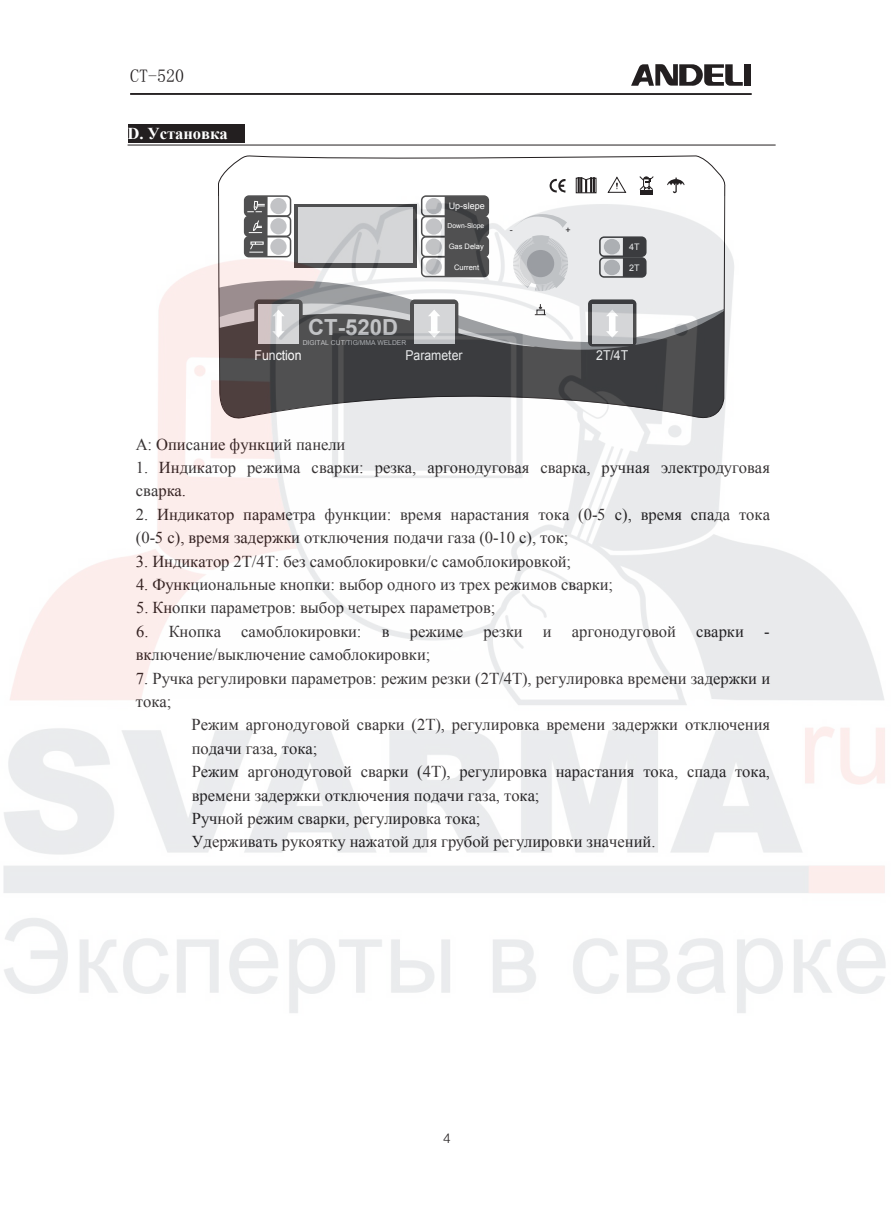
<style>
.page{position:relative;width:893px;height:1212px;background:#fff}
.page>*{position:absolute;margin:0;border:0;box-sizing:border-box;transform-origin:0 0}
.t1{font:700 22.2px "Arial";color:#bcbdc0}
.t2{font:18px "N Sim Sun";color:#231f20}
.t3{font:16.65px/23.4px "Times New Roman";color:#231f20}
.t4{font:700 16.65px "Times New Roman";color:#fff}
.t5{font:13.65px "Arial";color:#fff;scale:.9 1}
.t6{font:13.5px "FZZDXJW GB1 0";color:#231f20}
.t7{font:9px "Arial";color:#fff}
.t8{font:9px "Arial";color:#231f20}
.t9{font:7.5px "Arial";color:#fff}
.t10{font:6.75px "Arial";color:#bcbdc0}
.t11{font:6.75px "Arial";color:#fff}
</style>
<div class="page">
<svg style="left:218px;top:155px;width:507px;height:41px"></svg>
<svg style="left:576px;top:177px;width:20px;height:16px"></svg>
<svg style="left:608px;top:176px;width:18px;height:17px"></svg>
<svg style="left:667px;top:176px;width:17px;height:18px"></svg>
<hr style="left:640px;top:190px;width:13px;height:4px;background:#231f20">
<svg style="left:639px;top:176px;width:15px;height:14px"></svg>
<div style="left:244px;top:195px;width:47px;height:22px;border:2px solid #3e3e3f;border-radius:4px"></div>
<div style="left:421px;top:195px;width:68px;height:22px;border:2px solid #3e3e3f;border-radius:4px"></div>
<div style="left:128px;top:124px;width:16px;height:19px;background:#231f20"></div>
<hr style="left:144px;top:124px;width:4px;height:19px;background:#231f20">
<div style="left:148px;top:124px;width:80px;height:19px;background:#231f20"></div>
<div style="left:228px;top:124px;width:8px;height:19px;background:#231f20"></div>
<div style="left:236px;top:124px;width:8px;height:19px;background:#231f20"></div>
<hr style="left:130px;top:93px;width:622px;height:2px;background:#231f20">
<div style="left:744px;top:64px;width:7px;height:22px;background:#231f20"></div>
<svg style="left:631px;top:64px;width:112px;height:22px"></svg>
<hr style="left:128px;top:145px;width:648px;height:1px;background:#231f20">
<svg style="left:549px;top:179px;width:16px;height:14px"></svg>
<img style="left:3px;top:196px;width:883px;height:817px">
<p class="t2" style="left:130px;top:66px;width:55px">CT-520</p>
<p class="t4" style="left:128px;top:122px;width:102px">D. Установка</p>
<h1 class="t1" style="left:308px;top:312px;width:91px">CT-520D</h1>
<p class="t10" style="left:303px;top:338px;width:105px">DIGITAL CUT/TIG/MMA WELDER</p>
<p class="t7" style="left:449px;top:200px;width:38px">Up-slepe</p>
<p class="t9" style="left:449px;top:241px;width:37px">Gas Delay</p>
<p class="t9" style="left:454px;top:262px;width:27px">Current</p>
<p class="t11" style="left:447px;top:222px;width:38px">Down-Slope</p>
<p class="t8" style="left:510px;top:224px;width:4px">-</p>
<p class="t8" style="left:566px;top:224px;width:7px">+</p>
<p class="t7" style="left:629px;top:241px;width:12px">4T</p>
<p class="t7" style="left:629px;top:261px;width:12px">2T</p>
<p class="t5" style="left:255px;top:346px;width:54px">Function</p>
<p class="t5" style="left:405px;top:346px;width:65px">Parameter</p>
<p class="t5" style="left:596px;top:346px;width:37px">2T/4T</p>
<p class="t3" style="left:136px;top:432px;width:211px">A: Описание функций панели</p>
<p class="t3" style="left:136px;top:455px;width:636px">1. Индикатор режима сварки: резка, аргонодуговая сварка, ручная электродуговая сварка.</p>
<p class="t3" style="left:136px;top:502px;width:636px">2. Индикатор параметра функции: время нарастания тока (0-5 с), время спада тока (0-5 с), время задержки отключения подачи газа (0-10 с), ток;</p>
<p class="t3" style="left:136px;top:549px;width:437px">3. Индикатор 2Т/4Т: без самоблокировки/с самоблокировкой;</p>
<p class="t3" style="left:136px;top:572px;width:479px">4. Функциональные кнопки: выбор одного из трех режимов сварки;</p>
<p class="t3" style="left:136px;top:596px;width:361px">5. Кнопки параметров: выбор четырех параметров;</p>
<p class="t3" style="left:136px;top:619px;width:635px">6. Кнопка самоблокировки: в режиме резки и аргонодуговой сварки - включение/выключение самоблокировки;</p>
<p class="t3" style="left:136px;top:666px;width:636px">7. Ручка регулировки параметров: режим резки (2T/4T), регулировка времени задержки и тока;</p>
<p class="t3" style="left:192px;top:713px;width:580px">Режим аргонодуговой сварки (2T), регулировка времени задержки отключения подачи газа, тока;<br>Режим аргонодуговой сварки (4T), регулировка нарастания тока, спада тока, времени задержки отключения подачи газа, тока;<br>Ручной режим сварки, регулировка тока;<br>Удерживать рукоятку нажатой для грубой регулировки значений.</p>
<p class="t6" style="left:443px;top:1130px;width:9px">4</p>
</div>
